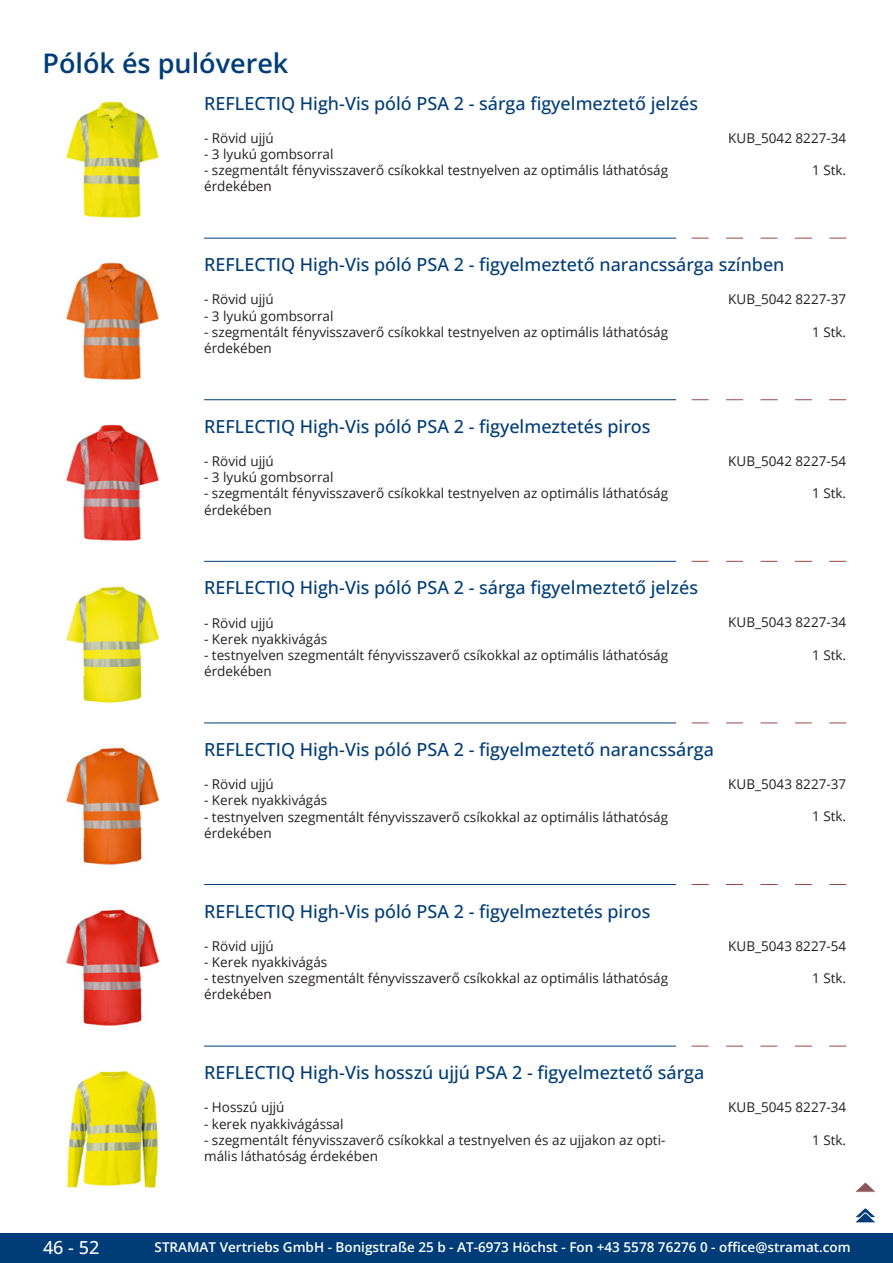
<style>
.page{position:relative;width:893px;height:1263px;background:#fff}
.page>*{position:absolute;margin:0;border:0;box-sizing:border-box;transform-origin:0 0}
.GruppeName{font:600 27px "Open Sans";color:#003d78}
.ArtikelName{font:500 18px "Open Sans";color:#003d78}
.t1{font:500 18px "Open Sans";color:#fff}
.Beschreibung{font:13.5px/16.2px "Open Sans";color:#231f20}
.ArtikelNummer{font:13.5px "Open Sans";color:#231f20}
.t2{font:600 13.5px "Open Sans";color:#fff}
</style>
<div class="page">
<div style="left:0;top:1233px;width:893px;height:30px;background:#003d78"></div>
<img style="left:66px;top:101px;width:93px;height:117px">
<img style="left:66px;top:262px;width:93px;height:118px">
<svg style="left:692px;top:238px;width:17px;height:1px"></svg>
<svg style="left:726px;top:238px;width:17px;height:1px"></svg>
<svg style="left:760px;top:238px;width:17px;height:1px"></svg>
<svg style="left:795px;top:238px;width:17px;height:1px"></svg>
<svg style="left:829px;top:238px;width:17px;height:1px"></svg>
<hr style="left:204px;top:238px;width:472px;height:1px;background:#003d78">
<img style="left:66px;top:424px;width:93px;height:117px">
<svg style="left:692px;top:399px;width:17px;height:1px"></svg>
<svg style="left:726px;top:399px;width:17px;height:1px"></svg>
<svg style="left:760px;top:399px;width:17px;height:1px"></svg>
<svg style="left:795px;top:399px;width:17px;height:1px"></svg>
<svg style="left:829px;top:399px;width:17px;height:1px"></svg>
<hr style="left:204px;top:399px;width:472px;height:1px;background:#003d78">
<img style="left:66px;top:586px;width:93px;height:117px">
<svg style="left:692px;top:561px;width:17px;height:1px"></svg>
<svg style="left:726px;top:561px;width:17px;height:1px"></svg>
<svg style="left:760px;top:561px;width:17px;height:1px"></svg>
<svg style="left:795px;top:561px;width:17px;height:1px"></svg>
<svg style="left:829px;top:561px;width:17px;height:1px"></svg>
<hr style="left:204px;top:561px;width:472px;height:1px;background:#003d78">
<img style="left:66px;top:747px;width:93px;height:118px">
<svg style="left:692px;top:723px;width:17px;height:1px"></svg>
<svg style="left:726px;top:723px;width:17px;height:1px"></svg>
<svg style="left:760px;top:723px;width:17px;height:1px"></svg>
<svg style="left:795px;top:723px;width:17px;height:1px"></svg>
<svg style="left:829px;top:723px;width:17px;height:1px"></svg>
<hr style="left:204px;top:723px;width:472px;height:1px;background:#003d78">
<img style="left:66px;top:909px;width:93px;height:117px">
<svg style="left:692px;top:884px;width:17px;height:1px"></svg>
<svg style="left:726px;top:884px;width:17px;height:1px"></svg>
<svg style="left:760px;top:884px;width:17px;height:1px"></svg>
<svg style="left:795px;top:884px;width:17px;height:1px"></svg>
<svg style="left:829px;top:884px;width:17px;height:1px"></svg>
<hr style="left:204px;top:884px;width:472px;height:1px;background:#003d78">
<img style="left:67px;top:1070px;width:92px;height:118px">
<svg style="left:692px;top:1046px;width:17px;height:1px"></svg>
<svg style="left:726px;top:1046px;width:17px;height:1px"></svg>
<svg style="left:760px;top:1046px;width:17px;height:1px"></svg>
<svg style="left:795px;top:1046px;width:17px;height:1px"></svg>
<svg style="left:829px;top:1046px;width:17px;height:1px"></svg>
<hr style="left:204px;top:1046px;width:472px;height:1px;background:#003d78">
<svg style="left:856px;top:1183px;width:19px;height:9px"></svg>
<svg style="left:855px;top:1208px;width:21px;height:15px"></svg>
<p class="GruppeName" style="left:43px;top:44px;width:247px">Pólók és pulóverek</p>
<p class="ArtikelName" style="left:204px;top:91px;width:495px">REFLECTIQ High-Vis póló PSA 2 - sárga figyelmeztető jelzés</p>
<p class="Beschreibung" style="left:204px;top:129px;width:71px">- Rövid ujjú</p>
<p class="Beschreibung" style="left:204px;top:146px;width:131px">- 3 lyukú gombsorral</p>
<p class="Beschreibung" style="left:204px;top:162px;width:466px">- szegmentált fényvisszaverő csíkokkal testnyelven az optimális láthatóság érdekében</p>
<p class="ArtikelNummer" style="left:728px;top:128px;width:119px">KUB_5042 8227-34</p>
<p class="ArtikelNummer" style="left:812px;top:161px;width:36px">1 Stk.</p>
<p class="ArtikelName" style="left:204px;top:252px;width:582px">REFLECTIQ High-Vis póló PSA 2 - figyelmeztető narancssárga színben</p>
<p class="Beschreibung" style="left:204px;top:291px;width:71px">- Rövid ujjú</p>
<p class="Beschreibung" style="left:204px;top:307px;width:131px">- 3 lyukú gombsorral</p>
<p class="Beschreibung" style="left:204px;top:323px;width:466px">- szegmentált fényvisszaverő csíkokkal testnyelven az optimális láthatóság érdekében</p>
<p class="ArtikelNummer" style="left:728px;top:290px;width:119px">KUB_5042 8227-37</p>
<p class="ArtikelNummer" style="left:812px;top:322px;width:36px">1 Stk.</p>
<p class="ArtikelName" style="left:204px;top:414px;width:448px">REFLECTIQ High-Vis póló PSA 2 - figyelmeztetés piros</p>
<p class="Beschreibung" style="left:204px;top:453px;width:71px">- Rövid ujjú</p>
<p class="Beschreibung" style="left:204px;top:469px;width:131px">- 3 lyukú gombsorral</p>
<p class="Beschreibung" style="left:204px;top:485px;width:466px">- szegmentált fényvisszaverő csíkokkal testnyelven az optimális láthatóság érdekében</p>
<p class="ArtikelName" style="left:204px;top:575px;width:495px">REFLECTIQ High-Vis póló PSA 2 - sárga figyelmeztető jelzés</p>
<p class="Beschreibung" style="left:204px;top:614px;width:71px">- Rövid ujjú</p>
<p class="Beschreibung" style="left:204px;top:630px;width:125px">- Kerek nyakkivágás</p>
<p class="Beschreibung" style="left:204px;top:647px;width:466px">- testnyelven szegmentált fényvisszaverő csíkokkal az optimális láthatóság érdekében</p>
<p class="ArtikelNummer" style="left:728px;top:452px;width:119px">KUB_5042 8227-54</p>
<p class="ArtikelNummer" style="left:812px;top:484px;width:36px">1 Stk.</p>
<p class="ArtikelNummer" style="left:728px;top:613px;width:119px">KUB_5043 8227-34</p>
<p class="ArtikelNummer" style="left:812px;top:646px;width:36px">1 Stk.</p>
<p class="ArtikelName" style="left:204px;top:737px;width:511px">REFLECTIQ High-Vis póló PSA 2 - figyelmeztető narancssárga</p>
<p class="Beschreibung" style="left:204px;top:776px;width:71px">- Rövid ujjú</p>
<p class="Beschreibung" style="left:204px;top:792px;width:125px">- Kerek nyakkivágás</p>
<p class="Beschreibung" style="left:204px;top:808px;width:466px">- testnyelven szegmentált fényvisszaverő csíkokkal az optimális láthatóság érdekében</p>
<p class="ArtikelNummer" style="left:728px;top:775px;width:119px">KUB_5043 8227-37</p>
<p class="ArtikelNummer" style="left:812px;top:807px;width:36px">1 Stk.</p>
<p class="ArtikelName" style="left:204px;top:899px;width:448px">REFLECTIQ High-Vis póló PSA 2 - figyelmeztetés piros</p>
<p class="Beschreibung" style="left:204px;top:937px;width:71px">- Rövid ujjú</p>
<p class="Beschreibung" style="left:204px;top:953px;width:125px">- Kerek nyakkivágás</p>
<p class="Beschreibung" style="left:204px;top:970px;width:466px">- testnyelven szegmentált fényvisszaverő csíkokkal az optimális láthatóság érdekében</p>
<p class="ArtikelNummer" style="left:728px;top:936px;width:119px">KUB_5043 8227-54</p>
<p class="ArtikelNummer" style="left:812px;top:969px;width:36px">1 Stk.</p>
<p class="ArtikelName" style="left:204px;top:1060px;width:502px">REFLECTIQ High-Vis hosszú ujjú PSA 2 - figyelmeztető sárga</p>
<p class="Beschreibung" style="left:204px;top:1099px;width:82px">- Hosszú ujjú</p>
<p class="Beschreibung" style="left:204px;top:1115px;width:141px">- kerek nyakkivágással</p>
<p class="Beschreibung" style="left:204px;top:1131px;width:462px">- szegmentált fényvisszaverő csíkokkal a testnyelven és az ujjakon az opti&shy;mális láthatóság érdekében</p>
<p class="ArtikelNummer" style="left:728px;top:1098px;width:119px">KUB_5045 8227-34</p>
<p class="ArtikelNummer" style="left:812px;top:1130px;width:36px">1 Stk.</p>
<h2 class="t1" style="left:43px;top:1234px;width:58px">46 - 52</h2>
<p class="t2" style="left:155px;top:1238px;width:698px">STRAMAT Vertriebs GmbH - Bonigstraße 25 b - AT-6973 Höchst - Fon +43 5578 76276 0 - office@stramat.com</p>
</div>
